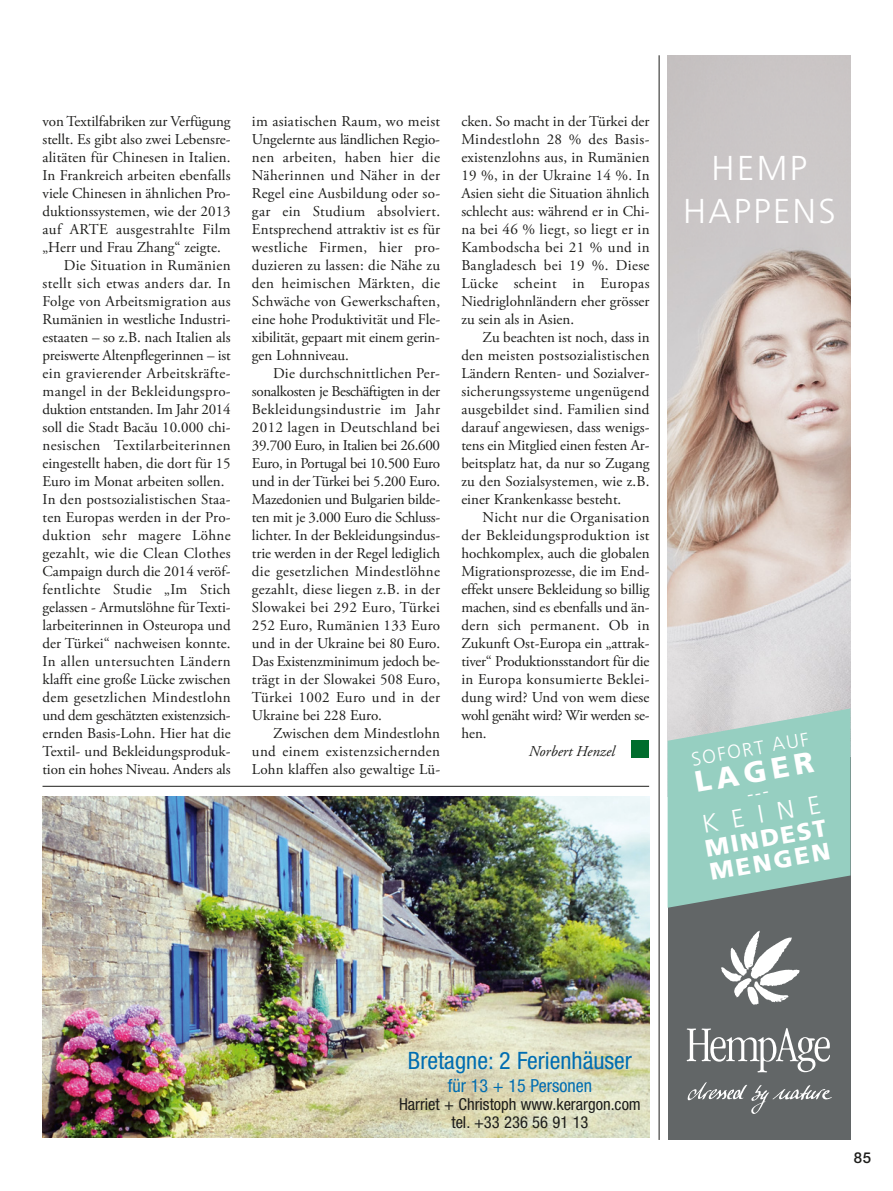
<style>
.page{position:relative;width:893px;height:1191px;background:#fff}
.page>*{position:absolute;margin:0;border:0;box-sizing:border-box;transform-origin:0 0}
.t1{font:300 34.5px/42.8px "Frutiger";letter-spacing:.07em;color:#fff;text-align:center}
.t2{font:900 29.4px "Frutiger";color:#fff}
.t3{font:300 25.5px "Frutiger";color:#fff}
.t4{font:condensed 24px "Helvetica Neue";color:#006db1}
.t5{font:900 23.85px/23.9px "Frutiger";color:#fff}
.t6{font:300 19.05px "Frutiger";color:#fff}
.t7{font:condensed 18px "Helvetica Neue";color:#006db1}
.t8{font:condensed 16.5px/18px "Helvetica Neue";color:#1d1d1b;text-align:center}
.t9{font:15px/18px "Adobe Garamond Pro";color:#1d1d1b;text-align:justify}
.t10{font:15px "Adobe Garamond Pro";letter-spacing:.025em;color:#1d1d1b}
.t11{font:15px "Adobe Garamond Pro";letter-spacing:-.02em;color:#1d1d1b}
.t12{font:15px "Adobe Garamond Pro";letter-spacing:.02em;color:#1d1d1b}
.t13{font:italic 15px "Adobe Garamond Pro";color:#1d1d1b}
.t14{font:500 15px "Helvetica Neue";color:#1d1d1b}
</style>
<div class="page">
<div style="left:632px;top:740px;width:17px;height:17px;background:#006d2d"></div>
<img style="left:668px;top:247px;width:182px;height:461px">
<div style="left:668px;top:757px;width:182px;height:383px;background:#626667"></div>
<svg style="left:687px;top:1028px;width:143px;height:44px"></svg>
<svg style="left:687px;top:1082px;width:145px;height:32px"></svg>
<svg style="left:721px;top:930px;width:79px;height:75px"></svg>
<hr style="left:659px;top:55px;width:1px;height:1085px;background:#1d1d1b">
<img style="left:43px;top:796px;width:607px;height:341px">
<hr style="left:43px;top:786px;width:606px;height:1px;background:#1d1d1b">
<svg style="left:668px;top:708px;width:182px;height:199px;background:#97c7bb"></svg>
<p class="t9" style="left:43px;top:114px;width:190px">von Textilfabriken zur Verfügung</p>
<p class="t9" style="left:43px;top:132px;width:190px">stellt. Es gibt also zwei Lebensre-</p>
<p class="t9" style="left:43px;top:150px;width:190px">alitäten für Chinesen in Italien.</p>
<p class="t9" style="left:43px;top:168px;width:190px">In Frankreich arbeiten ebenfalls</p>
<p class="t9" style="left:43px;top:186px;width:190px">viele Chinesen in ähnlichen Pro-</p>
<p class="t9" style="left:43px;top:204px;width:190px">duktionssystemen, wie der 2013</p>
<p class="t10" style="left:43px;top:223px;width:190px">auf ARTE ausgestrahlte Film</p>
<p class="t9" style="left:43px;top:240px;width:180px">„Herr und Frau Zhang“ zeigte.</p>
<p class="t10" style="left:64px;top:259px;width:168px">Die Situation in Rumänien</p>
<p class="t10" style="left:43px;top:277px;width:190px">stellt sich etwas anders dar. In</p>
<p class="t9" style="left:43px;top:294px;width:190px">Folge von Arbeitsmigration aus</p>
<p class="t9" style="left:43px;top:312px;width:190px">Rumänien in westliche Industri-</p>
<p class="t9" style="left:43px;top:330px;width:190px">estaaten – so z.B. nach Italien als</p>
<p class="t9" style="left:43px;top:348px;width:190px">preiswerte Altenpflegerinnen – ist</p>
<p class="t10" style="left:43px;top:367px;width:190px">ein gravierender Arbeitskräfte-</p>
<p class="t10" style="left:43px;top:385px;width:190px">mangel in der Bekleidungspro-</p>
<p class="t11" style="left:43px;top:403px;width:190px">duktion entstanden. Im Jahr 2014</p>
<p class="t9" style="left:43px;top:420px;width:190px">soll die Stadt Bacău 10.000 chi-</p>
<p class="t10" style="left:43px;top:439px;width:190px">nesischen Textilarbeiterinnen</p>
<p class="t9" style="left:43px;top:456px;width:190px">eingestellt haben, die dort für 15</p>
<p class="t9" style="left:43px;top:474px;width:183px">Euro im Monat arbeiten sollen.</p>
<p class="t12" style="left:43px;top:493px;width:190px">In den postsozialistischen Staa-</p>
<p class="t9" style="left:43px;top:510px;width:190px">ten Europas werden in der Pro-</p>
<p class="t10" style="left:43px;top:529px;width:190px">duktion sehr magere Löhne</p>
<p class="t10" style="left:43px;top:547px;width:190px">gezahlt, wie die Clean Clothes</p>
<p class="t9" style="left:43px;top:564px;width:190px">Campaign durch die 2014 veröf-</p>
<p class="t10" style="left:43px;top:583px;width:190px">fentlichte Studie „Im Stich</p>
<p class="t9" style="left:43px;top:600px;width:190px">gelassen - Armutslöhne für Texti-</p>
<p class="t9" style="left:43px;top:618px;width:190px">larbeiterinnen in Osteuropa und</p>
<p class="t9" style="left:43px;top:636px;width:190px">der Türkei“ nachweisen konnte.</p>
<p class="t10" style="left:43px;top:655px;width:190px">In allen untersuchten Ländern</p>
<p class="t9" style="left:43px;top:672px;width:190px">klafft eine große Lücke zwischen</p>
<p class="t10" style="left:43px;top:691px;width:190px">dem gesetzlichen Mindestlohn</p>
<p class="t11" style="left:43px;top:709px;width:190px">und dem geschätzten existenzsich-</p>
<p class="t9" style="left:43px;top:726px;width:190px">ernden Basis-Lohn. Hier hat die</p>
<p class="t9" style="left:43px;top:744px;width:190px">Textil- und Bekleidungsproduk-</p>
<p class="t9" style="left:43px;top:762px;width:190px">tion ein hohes Niveau. Anders als</p>
<p class="t9" style="left:252px;top:114px;width:190px">im asiatischen Raum, wo meist Ungelernte aus ländlichen Regio&shy;nen arbeiten, haben hier die Näherinnen und Näher in der Regel eine Ausbildung oder so&shy;gar ein Studium absolviert.<br>Entsprechend attraktiv ist es für westliche Firmen, hier pro&shy;duzieren zu lassen: die Nähe zu den heimischen Märkten, die Schwäche von Gewerkschaften, eine hohe Produktivität und Fle&shy;xibilität, gepaart mit einem gerin&shy;gen Lohnniveau.</p>
<p class="t9" style="left:252px;top:366px;width:190px;text-indent:21px">Die durchschnittlichen Per&shy;sonalkosten je Beschäftigten in der Bekleidungsindustrie im Jahr 2012 lagen in Deutschland bei 39.700 Euro, in Italien bei 26.600<br>Euro, in Portugal bei 10.500 Euro und in der Türkei bei 5.200 Euro.<br>Mazedonien und Bulgarien bilde&shy;ten mit je 3.000 Euro die Schluss&shy;lichter. In der Bekleidungsindus&shy;trie werden in der Regel lediglich die gesetzlichen Mindestlöhne gezahlt, diese liegen z.B. in der Slowakei bei 292 Euro, Türkei 252 Euro, Rumänien 133 Euro und in der Ukraine bei 80 Euro.<br>Das Existenzminimum jedoch be&shy;trägt in der Slowakei 508 Euro, Türkei 1002 Euro und in der Ukraine bei 228 Euro.</p>
<p class="t9" style="left:252px;top:726px;width:190px;text-indent:21px">Zwischen dem Mindestlohn und einem existenzsichernden Lohn klaffen also gewaltige Lü-</p>
<p class="t9" style="left:461px;top:114px;width:190px">cken. So macht in der Türkei der Mindestlohn 28 % des Basis&shy;existenzlohns aus, in Rumänien 19 %, in der Ukraine 14 %. In Asien sieht die Situation ähnlich schlecht aus: während er in Chi&shy;na bei 46 % liegt, so liegt er in Kambodscha bei 21 % und in Bangladesch bei 19 %. Diese Lücke scheint in Europas Niedriglohnländern eher grösser zu sein als in Asien.</p>
<p class="t9" style="left:461px;top:330px;width:190px;text-indent:21px">Zu beachten ist noch, dass in den meisten postsozialistischen Ländern Renten- und Sozialver&shy;sicherungssysteme ungenügend ausgebildet sind. Familien sind darauf angewiesen, dass wenigs&shy;tens ein Mitglied einen festen Ar&shy;beitsplatz hat, da nur so Zugang zu den Sozialsystemen, wie z.B. einer Krankenkasse besteht.</p>
<p class="t9" style="left:461px;top:510px;width:190px;text-indent:21px">Nicht nur die Organisation der Bekleidungsproduktion ist hochkomplex, auch die globalen Migrationsprozesse, die im End&shy;effekt unsere Bekleidung so billig machen, sind es ebenfalls und än&shy;dern sich permanent. Ob in Zukunft Ost-Europa ein „attrak&shy;tiver“ Produktionsstandort für die in Europa konsumierte Beklei&shy;dung wird? Und von wem diese wohl genäht wird? Wir werden se&shy;hen.</p>
<p class="t13" style="left:529px;top:745px;width:88px">Norbert Henzel</p>
<h1 class="t1" style="left:683px;top:149px;width:154px">HEMP<br>HAPPENS</h1>
<p class="t6" style="left:690px;top:751px;width:120px;rotate:-10deg">SOFORT AUF</p>
<h2 class="t2" style="left:693px;top:770px;width:122px;rotate:-10deg">LAGER</h2>
<h3 class="t3" style="left:701px;top:814px;width:121px;rotate:-10deg">KEINE</h3>
<h3 class="t5" style="left:704px;top:838px;width:124px;rotate:-10deg">MINDEST<br>MENGEN</h3>
<h3 class="t4" style="left:408px;top:1052px;width:226px">Bretagne: 2 Ferienhäuser</h3>
<p class="t7" style="left:448px;top:1078px;width:146px">für 13 + 15 Personen</p>
<p class="t8" style="left:399px;top:1096px;width:243px">Harriet + Christoph www.kerargon.com tel. +33 236 56 91 13</p>
<p class="t14" style="left:854px;top:1152px;width:19px">85</p>
</div>
